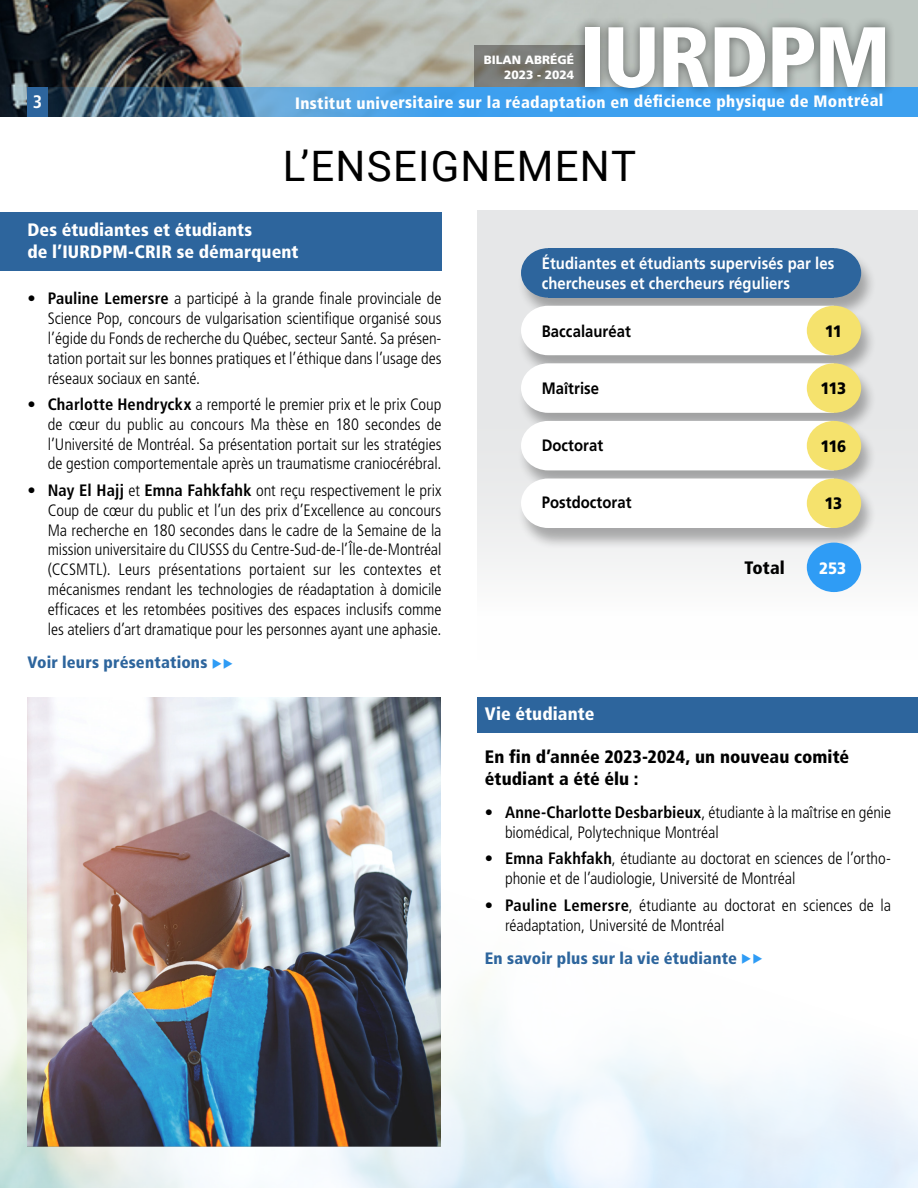
<style>
.page{position:relative;width:918px;height:1188px;background:#fff}
.page>*{position:absolute;margin:0;border:0;box-sizing:border-box;transform-origin:0 0}
.t1{font:900 condensed 85.5px "Frutiger LT Pro";letter-spacing:-.025em;color:#fff;scale:1.05 1}
.t2{font:42px "Roboto";letter-spacing:.03em;color:#000}
.t3{font:700 condensed 18.15px "Frutiger LT Pro";color:#fff}
.t4{font:900 condensed 18px/21.6px "Frutiger LT Pro";letter-spacing:.005em;color:#fff}
.t5{font:900 condensed 18px/21.6px "Frutiger LT Pro";letter-spacing:.005em;color:#000}
.t6{font:300 condensed 16.5px/19.8px "Frutiger LT Pro";letter-spacing:-.005em;color:#000}
.t7{font:700 16.5px/19.8px "Frutiger LT Pro";letter-spacing:.005em;color:#fff;scale:.9 1}
.t8{font:900 condensed 16.5px "Frutiger LT Pro";letter-spacing:.015em;color:#fff}
.t9{font:900 condensed 16.5px "Frutiger LT Pro";letter-spacing:.01em;color:#2d659d}
.t10{font:700 16.5px "Frutiger LT Pro";letter-spacing:.005em;color:#000;scale:.9 1}
.t11{font:900 16.5px "Frutiger LT Pro";letter-spacing:-.045em;color:#000;scale:.9 1}
.t12{font:900 16.5px "Frutiger LT Pro";color:#fff;scale:.9 1}
.t13{font:900 12px/15px "Frutiger LT Pro";color:#fff;text-align:right}
.s1{font-weight:700}
.s2{color:#2f9cf5}
</style>
<div class="page">
<img style="left:0;top:0;width:918px;height:87px">
<svg style="left:0;top:87px;width:918px;height:30px;fill:#3da0e9"></svg>
<svg style="left:474px;top:46px;width:100px;height:41px;fill:#7b7e7a"></svg>
<div style="left:27px;top:87px;width:21px;height:30px;background:#2d659d"></div>
<div style="left:574px;top:16px;width:322px;height:82px;background:#000;opacity:.5"></div>
<div style="left:477px;top:697px;width:441px;height:36px;background:#2d659d"></div>
<div style="left:477px;top:211px;width:441px;height:449px;background:#f2f3f3"></div>
<div style="left:517px;top:249px;width:360px;height:70px;background:#000;opacity:.3"></div>
<div style="left:807px;top:248px;width:54px;height:50px;background:#2d659d;border-radius:50%"></div>
<div style="left:521px;top:248px;width:54px;height:50px;background:#2d659d;border-radius:50%"></div>
<div style="left:548px;top:248px;width:286px;height:50px;background:#2d659d"></div>
<div style="left:517px;top:307px;width:360px;height:70px;background:#000;opacity:.3"></div>
<div style="left:521px;top:306px;width:308px;height:49px;background:#fff"></div>
<div style="left:807px;top:306px;width:54px;height:49px;background:#f5e26d;border-radius:50%"></div>
<div style="left:517px;top:364px;width:360px;height:70px;background:#000;opacity:.3"></div>
<div style="left:521px;top:363px;width:308px;height:50px;background:#fff"></div>
<div style="left:807px;top:363px;width:54px;height:50px;background:#f5e26d;border-radius:50%"></div>
<div style="left:517px;top:422px;width:360px;height:70px;background:#000;opacity:.3"></div>
<div style="left:521px;top:421px;width:308px;height:49px;background:#fff"></div>
<div style="left:807px;top:421px;width:54px;height:49px;background:#f5e26d;border-radius:50%"></div>
<div style="left:517px;top:480px;width:360px;height:69px;background:#000;opacity:.3"></div>
<div style="left:521px;top:479px;width:308px;height:49px;background:#fff"></div>
<div style="left:807px;top:479px;width:54px;height:49px;background:#f5e26d;border-radius:50%"></div>
<div style="left:0;top:212px;width:442px;height:58px;background:#2d659d"></div>
<div style="left:807px;top:543px;width:54px;height:49px;background:#2f9cf5;border-radius:50%"></div>
<img style="left:27px;top:697px;width:414px;height:451px">
<p class="t13" style="left:484px;top:52px;width:92px">BILAN ABRÉGÉ<br>2023 - 2024</p>
<h1 class="t1" style="left:579px;top:6px;width:299px">IURDPM</h1>
<p class="t3" style="left:33px;top:91px;width:11px">3</p>
<p class="t8" style="left:295px;top:92px;width:590px">Institut universitaire sur la réadaptation en déficience physique de Montréal</p>
<h2 class="t2" style="left:283px;top:136px;width:355px">L’ENSEIGNEMENT</h2>
<p class="t4" style="left:28px;top:219px;width:273px">Des étudiantes et étudiants<br>de l’IURDPM-CRIR se démarquent</p>
<p class="t6" style="left:48px;top:289px;width:395px;text-align:justify;text-indent:-20px"><span class="s1">• Pauline Lemersre</span> a participé à la grande finale provinciale de Science Pop, concours de vulgarisation scientifique organisé sous l’égide du Fonds de recherche du Québec, secteur Santé. Sa présen&shy;tation portait sur les bonnes pratiques et l’éthique dans l’usage des réseaux sociaux en santé.</p>
<p class="t6" style="left:48px;top:395px;width:395px;text-align:justify;text-indent:-20px"><span class="s1">• Charlotte Hendryckx</span> a remporté le premier prix et le prix Coup de cœur du public au concours Ma thèse en 180 secondes de l’Université de Montréal. Sa présentation portait sur les stratégies de gestion comportementale après un traumatisme craniocérébral.</p>
<p class="t6" style="left:48px;top:481px;width:395px;text-align:justify;text-indent:-20px">• <span class="s1">Nay El Hajj</span> et <span class="s1">Emna Fahkfahk</span> ont reçu respectivement le prix Coup de cœur du public et l’un des prix d’Excellence au concours Ma recherche en 180 secondes dans le cadre de la Semaine de la mission universitaire du CIUSSS du Centre-Sud-de-l’Île-de-Montréal (CCSMTL). Leurs présentations portaient sur les contextes et mécanismes rendant les technologies de réadaptation à domicile efficaces et les retombées positives des espaces inclusifs comme les ateliers d’art dramatique pour les personnes ayant une aphasie.</p>
<p class="t9" style="left:28px;top:652px;width:207px">Voir leurs présentations <span class="s2">◆◆</span></p>
<p class="t7" style="left:542px;top:253px;width:327px">Étudiantes et étudiants supervisés par les chercheuses et chercheurs réguliers</p>
<p class="t10" style="left:542px;top:322px;width:101px">Baccalauréat</p>
<p class="t11" style="left:825px;top:321px;width:21px">11</p>
<p class="t10" style="left:542px;top:379px;width:65px">Maîtrise</p>
<p class="t11" style="left:820px;top:379px;width:30px">113</p>
<p class="t10" style="left:542px;top:436px;width:70px">Doctorat</p>
<p class="t11" style="left:820px;top:436px;width:30px">116</p>
<p class="t10" style="left:542px;top:493px;width:101px">Postdoctorat</p>
<p class="t11" style="left:825px;top:494px;width:21px">13</p>
<p class="t5" style="left:744px;top:557px;width:42px">Total</p>
<p class="t12" style="left:819px;top:558px;width:32px">253</p>
<p class="t4" style="left:485px;top:703px;width:111px">Vie étudiante</p>
<p class="t5" style="left:485px;top:746px;width:366px">En fin d’année 2023-2024, un nouveau comité étudiant a été élu :</p>
<p class="t6" style="left:505px;top:803px;width:387px;text-indent:-20px"><span class="s1">• Anne-Charlotte Desbarbieux</span>, étudiante à la maîtrise en génie biomédical, Polytechnique Montréal</p>
<p class="t6" style="left:505px;top:849px;width:387px;text-indent:-20px"><span class="s1">• Emna Fakhfakh</span>, étudiante au doctorat en sciences de l’ortho&shy;phonie et de l’audiologie, Université de Montréal</p>
<p class="t6" style="left:505px;top:895px;width:387px;text-indent:-20px"><span class="s1">• Pauline Lemersre</span>, étudiante au doctorat en sciences de la réadaptation, Université de Montréal</p>
<p class="t9" style="left:485px;top:948px;width:280px">En savoir plus sur la vie étudiante <span class="s2">◆◆</span></p>
</div>
